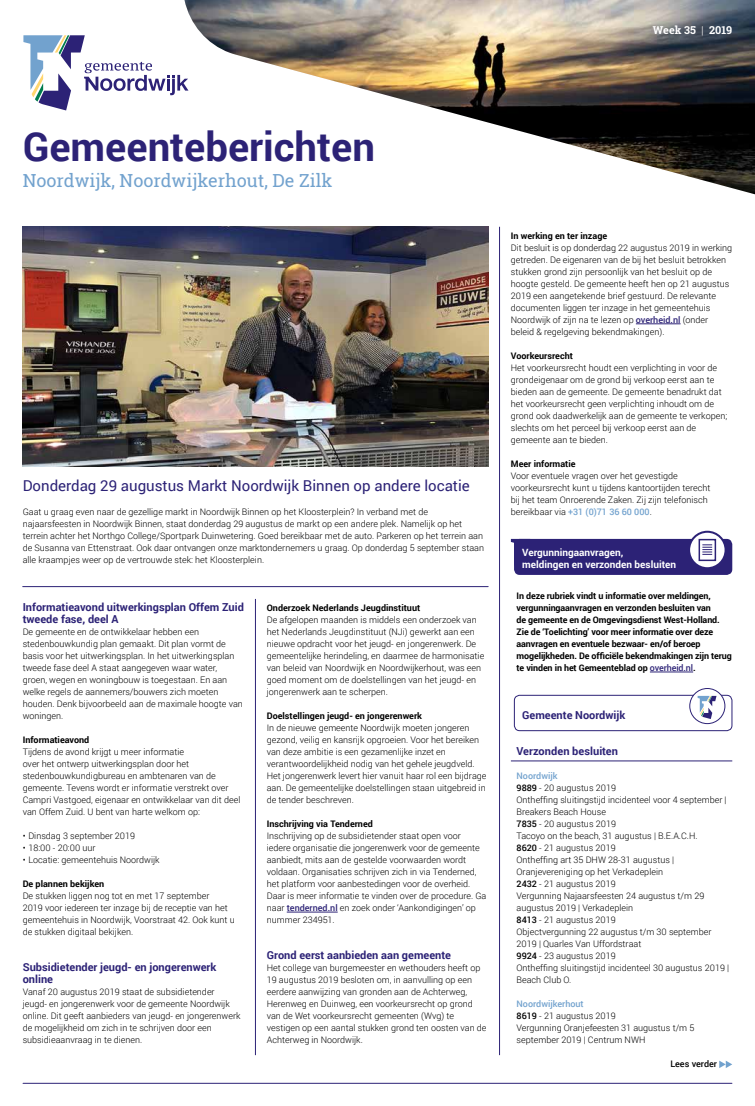
<style>
.page{position:relative;width:755px;height:1106px;background:#fff}
.page>*{position:absolute;margin:0;border:0;box-sizing:border-box;transform-origin:0 0}
.t1{font:40px "Roboto Bold 2";color:#2c2276}
.t2{font:18px "Roboto Slab";color:#72a2ce}
.t3{font:15px "Roboto";color:#2c2276}
.t4{font:11px/12px "Roboto Bold 2";color:#2c2276}
.t5{font:700 10.9px "Roboto Slab";color:#fff}
.t6{font:10px/12px "Roboto Bold 2";color:#fff}
.t7{font:9px/12px "Roboto Light 2";color:#000}
.t8{font:9px/12px "Roboto Bold 2";letter-spacing:-.01em;color:#000}
.t9{font:300 9px "Roboto";color:#000}
.t10{font:500 9px "Roboto";color:#72a2ce}
.t11{font:700 9px "Roboto";letter-spacing:-.01em;color:#000}
.t12{font:500 9px "Roboto";color:#000}
.s1{font-weight:300}
.s2{font-family:"Roboto";font-weight:500;color:#2c2276}
.s3{font-family:"Roboto Light 2";font-weight:400;color:#000}
.s4{font-family:"Roboto";font-weight:500}
</style>
<div class="page">
<img style="left:184px;top:0;width:570px;height:194px">
<hr style="left:23px;top:1083px;width:708px;height:1px;background:#2c2276">
<div style="left:513px;top:539px;width:218px;height:36px;background:#2c2276;border-radius:6px"></div>
<svg style="left:510px;top:539px;width:6px;height:34px"></svg>
<svg style="left:688px;top:532px;width:37px;height:36px"></svg>
<div style="left:698px;top:539px;width:17px;height:22px;border:2px solid #2c2276"></div>
<svg style="left:701px;top:544px;width:10px;height:11px"></svg>
<div style="left:687px;top:531px;width:39px;height:38px;border:2px solid #2c2276;border-radius:50%"></div>
<svg style="left:719px;top:1060px;width:12px;height:8px"></svg>
<div style="left:513px;top:695px;width:218px;height:36px;border:1px solid #2c2276;border-radius:5px"></div>
<svg style="left:689px;top:688px;width:35px;height:35px"></svg>
<svg style="left:697px;top:696px;width:19px;height:23px"></svg>
<div style="left:689px;top:688px;width:35px;height:36px;border:1px solid #2c2276;border-radius:50%"></div>
<hr style="left:649px;top:672px;width:43px;height:1px;background:#2c2276">
<hr style="left:499px;top:227px;width:1px;height:828px;background:#2c2276">
<img style="left:23px;top:227px;width:465px;height:240px">
<hr style="left:23px;top:586px;width:465px;height:1px;background:#2c2276">
<hr style="left:286px;top:912px;width:51px;height:1px;background:#2c2276">
<hr style="left:635px;top:324px;width:45px;height:1px;background:#2c2276">
<hr style="left:255px;top:599px;width:1px;height:456px;background:#2c2276">
<hr style="left:510px;top:760px;width:221px;height:1px;background:#2c2276">
<svg style="left:23px;top:35px;width:165px;height:75px"></svg>
<p class="t5" style="left:652px;top:23px;width:81px">Week 35 <span class="s1">|</span> 2019</p>
<h1 class="t1" style="left:23px;top:118px;width:353px">Gemeenteberichten</h1>
<h2 class="t2" style="left:23px;top:168px;width:311px">Noordwijk, Noordwijkerhout, De Zilk</h2>
<h3 class="t3" style="left:23px;top:475px;width:448px">Donderdag 29 augustus Markt Noordwijk Binnen op andere locatie</h3>
<p class="t7" style="left:23px;top:505px;width:462px">Gaat u graag even naar de gezellige markt in Noordwijk Binnen op het Kloosterplein? In verband met de najaarsfeesten in Noordwijk Binnen, staat donderdag 29 augustus de markt op een andere plek. Namelijk op het terrein achter het Northgo College/Sportpark Duinwetering. Goed bereikbaar met de auto. Parkeren op het terrein aan de Susanna van Ettenstraat. Ook daar ontvangen onze marktondernemers u graag. Op donderdag 5 september staan alle kraampjes weer op de vertrouwde stek: het Kloosterplein.</p>
<p class="t4" style="left:23px;top:600px;width:223px">Informatieavond uitwerkingsplan Offem Zuid tweede fase, deel A</p>
<p class="t7" style="left:23px;top:625px;width:222px">De gemeente en de ontwikkelaar hebben een stedenbouwkundig plan gemaakt. Dit plan vormt de basis voor het uitwerkingsplan. In het uitwerkingsplan tweede fase deel A staat aangegeven waar water, groen, wegen en woningbouw is toegestaan. En aan welke regels de aannemers/bouwers zich moeten houden. Denk bijvoorbeeld aan de maximale hoogte van woningen.</p>
<p class="t8" style="left:23px;top:733px;width:68px">Informatieavond</p>
<p class="t7" style="left:23px;top:745px;width:219px">Tijdens de avond krijgt u meer informatie<br>over het ontwerp uitwerkingsplan door het stedenbouwkundigbureau en ambtenaren van de gemeente. Tevens wordt er informatie verstrekt over Campri Vastgoed, eigenaar en ontwikkelaar van dit deel van Offem Zuid. U bent van harte welkom op:</p>
<p class="t7" style="left:23px;top:829px;width:114px">• Dinsdag 3 september 2019</p>
<p class="t7" style="left:23px;top:841px;width:74px">• 18:00 - 20:00 uur</p>
<p class="t7" style="left:23px;top:853px;width:138px">• Locatie: gemeentehuis Noordwijk</p>
<p class="t8" style="left:23px;top:877px;width:83px">De plannen bekijken</p>
<p class="t7" style="left:23px;top:889px;width:213px">De stukken liggen nog tot en met 17 september<br>2019 voor iedereen ter inzage bij de receptie van het gemeentehuis in Noordwijk, Voorstraat 42. Ook kunt u de stukken digitaal bekijken.</p>
<p class="t4" style="left:23px;top:960px;width:195px">Subsidietender jeugd- en jongerenwerk online</p>
<p class="t7" style="left:23px;top:985px;width:219px">Vanaf 20 augustus 2019 staat de subsidietender jeugd- en jongerenwerk voor de gemeente Noordwijk online. Dit geeft aanbieders van jeugd- en jongerenwerk de mogelijkheid om zich in te schrijven door een subsidieaanvraag in te dienen.</p>
<p class="t8" style="left:266px;top:601px;width:155px">Onderzoek Nederlands Jeugdinstituut</p>
<p class="t7" style="left:266px;top:613px;width:219px">De afgelopen maanden is middels een onderzoek van het Nederlands Jeugdinstituut (NJi) gewerkt aan een nieuwe opdracht voor het jeugd- en jongerenwerk. De gemeentelijke herindeling, en daarmee de harmonisatie van beleid van Noordwijk en Noordwijkerhout, was een goed moment om de doelstellingen van het jeugd- en jongerenwerk aan te scherpen.</p>
<p class="t8" style="left:266px;top:709px;width:157px">Doelstellingen jeugd- en jongerenwerk</p>
<p class="t7" style="left:266px;top:721px;width:221px">In de nieuwe gemeente Noordwijk moeten jongeren gezond, veilig en kansrijk opgroeien. Voor het bereiken van deze ambitie is een gezamenlijke inzet en verantwoordelijkheid nodig van het gehele jeugdveld.<br>Het jongerenwerk levert hier vanuit haar rol een bijdrage aan. De gemeentelijke doelstellingen staan uitgebreid in de tender beschreven.</p>
<p class="t8" style="left:266px;top:817px;width:107px">Inschrijving via Tenderned</p>
<p class="t7" style="left:266px;top:829px;width:221px">Inschrijving op de subsidietender staat open voor iedere organisatie die jongerenwerk voor de gemeente aanbiedt, mits aan de gestelde voorwaarden wordt voldaan. Organisaties schrijven zich in via Tenderned, het platform voor aanbestedingen voor de overheid.<br>Daar is meer informatie te vinden over de procedure. Ga naar <span class="s2">tenderned.nl</span> en zoek onder ‘Aankondigingen’ op nummer 234951.</p>
<p class="t4" style="left:266px;top:948px;width:186px">Grond eerst aanbieden aan gemeente</p>
<p class="t7" style="left:266px;top:961px;width:221px">Het college van burgemeester en wethouders heeft op 19 augustus 2019 besloten om, in aanvulling op een eerdere aanwijzing van gronden aan de Achterweg, Herenweg en Duinweg, een voorkeursrecht op grond van de Wet voorkeursrecht gemeenten (Wvg) te vestigen op een aantal stukken grond ten oosten van de Achterweg in Noordwijk.</p>
<p class="t8" style="left:510px;top:229px;width:98px">In werking en ter inzage</p>
<p class="t7" style="left:510px;top:241px;width:223px">Dit besluit is op donderdag 22 augustus 2019 in werking getreden. De eigenaren van de bij het besluit betrokken stukken grond zijn persoonlijk van het besluit op de hoogte gesteld. De gemeente heeft hen op 21 augustus 2019 een aangetekende brief gestuurd. De relevante documenten liggen ter inzage in het gemeentehuis Noordwijk of zijn na te lezen op <span class="s2">overheid.nl</span> (onder beleid &amp; regelgeving bekendmakingen).</p>
<p class="t8" style="left:510px;top:349px;width:63px">Voorkeursrecht</p>
<p class="t7" style="left:510px;top:361px;width:218px">Het voorkeursrecht houdt een verplichting in voor de grondeigenaar om de grond bij verkoop eerst aan te bieden aan de gemeente. De gemeente benadrukt dat het voorkeursrecht geen verplichting inhoudt om de grond ook daadwerkelijk aan de gemeente te verkopen; slechts om het perceel bij verkoop eerst aan de gemeente aan te bieden.</p>
<p class="t8" style="left:510px;top:457px;width:66px">Meer informatie</p>
<p class="t7" style="left:510px;top:469px;width:201px">Voor eventuele vragen over het gevestigde voorkeursrecht kunt u tijdens kantoortijden terecht bij het team Onroerende Zaken. Zij zijn telefonisch</p>
<p class="t10" style="left:510px;top:505px;width:142px"><span class="s3">bereikbaar via</span> +31 (0)71 36 60 000<span class="s3">.</span></p>
<p class="t6" style="left:522px;top:546px;width:155px">Vergunningaanvragen,<br>meldingen en verzonden besluiten</p>
<p class="t8" style="left:516px;top:589px;width:204px">In deze rubriek vindt u informatie over meldingen, vergunningaanvragen en verzonden besluiten van de gemeente en de Omgevingsdienst West-Holland.<br>Zie de ‘Toelichting’ voor meer informatie over deze aanvragen en eventuele bezwaar- en/of beroep</p>
<p class="t11" style="left:516px;top:649px;width:217px">mogelijkheden. De officiële bekendmakingen zijn terug</p>
<p class="t8" style="left:516px;top:661px;width:180px">te vinden in het Gemeenteblad op <span class="s2">overheid.nl</span>.</p>
<p class="t4" style="left:522px;top:708px;width:105px">Gemeente Noordwijk</p>
<p class="t4" style="left:516px;top:744px;width:103px">Verzonden besluiten</p>
<p class="t10" style="left:516px;top:769px;width:42px">Noordwijk</p>
<p class="t7" style="left:516px;top:781px;width:101px"><span class="s4">9889</span> - 20 augustus 2019</p>
<p class="t9" style="left:516px;top:793px;width:211px">Ontheffing sluitingstijd incidenteel voor 4 september |</p>
<p class="t7" style="left:516px;top:805px;width:101px">Breakers Beach House<br><span class="s4">7835</span> - 20 augustus 2019</p>
<p class="t9" style="left:516px;top:829px;width:182px">Tacoyo on the beach, 31 augustus | B.E.A.C.H.</p>
<p class="t7" style="left:516px;top:841px;width:101px"><span class="s4">8620</span> - 21 augustus 2019</p>
<p class="t9" style="left:516px;top:853px;width:159px">Ontheffing art 35 DHW 28-31 augustus |</p>
<p class="t7" style="left:516px;top:865px;width:189px">Oranjevereniging op het Verkadeplein<br><span class="s4">2432</span> - 21 augustus 2019<br>Vergunning Najaarsfeesten 24 augustus t/m 29</p>
<p class="t9" style="left:516px;top:901px;width:118px">augustus 2019 | Verkadeplein</p>
<p class="t7" style="left:516px;top:913px;width:196px"><span class="s4">8413</span> - 21 augustus 2019<br>Objectvergunning 22 augustus t/m 30 september</p>
<p class="t9" style="left:516px;top:937px;width:126px">2019 | Quarles Van Uffordstraat</p>
<p class="t7" style="left:516px;top:949px;width:101px"><span class="s4">9924</span> - 23 augustus 2019</p>
<p class="t9" style="left:516px;top:961px;width:214px">Ontheffing sluitingstijd incidenteel 30 augustus 2019 |</p>
<p class="t7" style="left:516px;top:973px;width:56px">Beach Club O.</p>
<p class="t10" style="left:516px;top:997px;width:69px">Noordwijkerhout</p>
<p class="t7" style="left:516px;top:1009px;width:179px"><span class="s4">8619</span> - 21 augustus 2019<br>Vergunning Oranjefeesten 31 augustus t/m 5</p>
<p class="t9" style="left:516px;top:1033px;width:130px">september 2019 | Centrum NWH</p>
<p class="t12" style="left:669px;top:1057px;width:48px">Lees verder</p>
</div>
